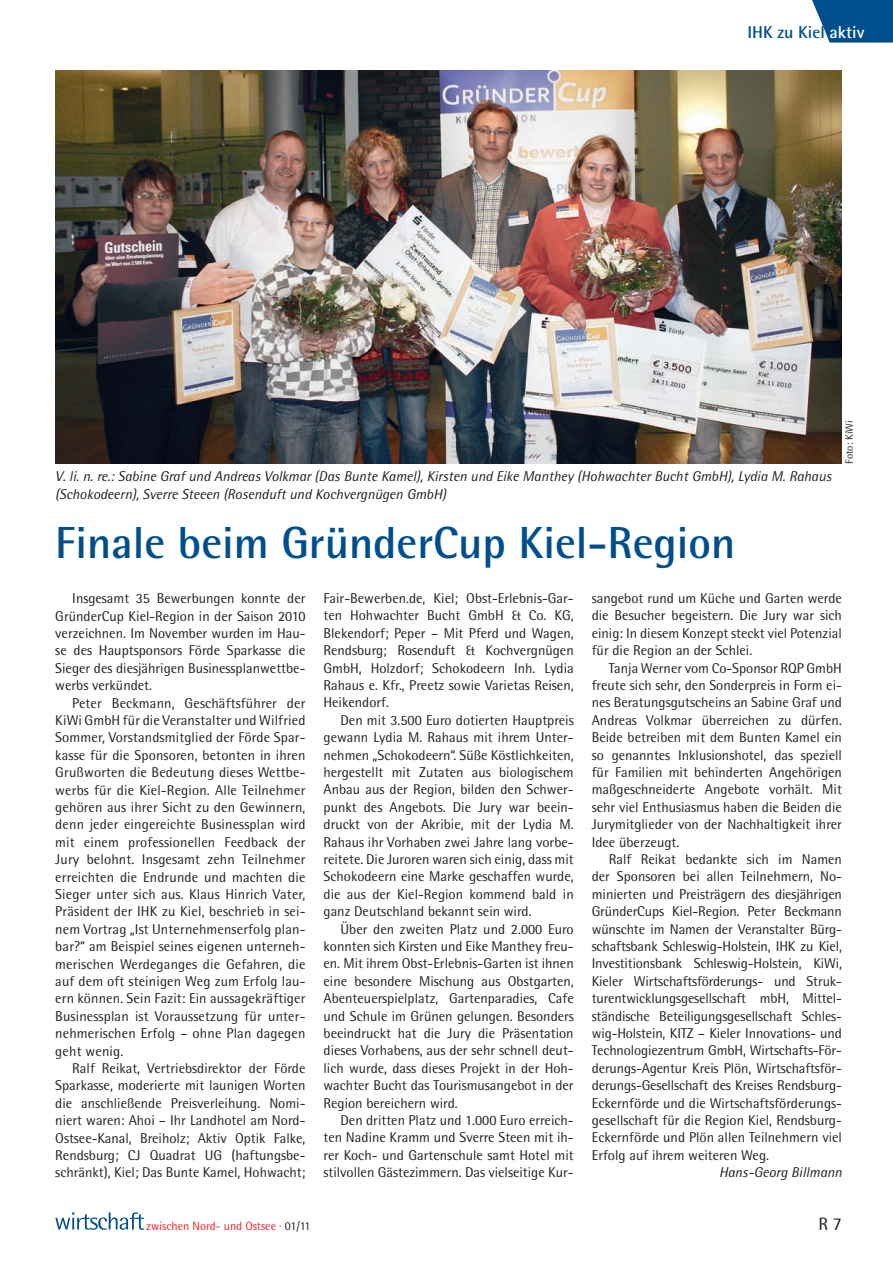
<style>
.page{position:relative;width:893px;height:1263px;background:#fff}
.page>*{position:absolute;margin:0;border:0;box-sizing:border-box;transform-origin:0 0}
.t1{font:700 45px "Rotis Semi Sans";color:#004f8c}
.t2{font:18px "Rotis Semi Sans";color:#231f20}
.t3{font:700 17.25px "Rotis Semi Sans";color:#004f8c}
.t4{font:14.25px/17.4px "Rotis Semi Sans";color:#231f20;text-align:justify}
.t5{font:italic 14.25px/17.4px "Rotis Semi Sans";color:#231f20}
.t6{font:12px "Rotis Semi Sans";color:#ee1d23}
.t7{font:10.5px "Rotis Semi Sans";color:#231f20}
.s1{color:#fff}
.s2{color:#231f20}
</style>
<div class="page">
<svg style="left:812px;top:0;width:81px;height:43px;background:#1e6399"></svg>
<svg style="left:55px;top:1212px;width:89px;height:18px"></svg>
<img style="left:55px;top:70px;width:787px;height:394px">
<p class="t3" style="left:747px;top:26px;width:119px">IHK zu Kiel <span class="s1">aktiv</span></p>
<p class="t5" style="left:55px;top:469px;width:778px">V. li. n. re.: Sabine Graf und Andreas Volkmar (Das Bunte Kamel), Kirsten und Eike Manthey (Hohwachter Bucht GmbH), Lydia M. Rahaus (Schokodeern), Sverre Steeen (Rosenduft und Kochvergnügen GmbH)</p>
<h1 class="t1" style="left:55px;top:527px;width:681px">Finale beim GründerCup Kiel-Region</h1>
<p class="t7" style="left:846px;top:464px;width:45px;rotate:-90deg">Foto: KiWi</p>
<p class="t4" style="left:55px;top:591px;width:252px;text-indent:17px">Insgesamt 35 Bewerbungen konnte der GründerCup Kiel-Region in der Saison 2010 verzeichnen. Im November wurden im Hau&shy;se des Hauptsponsors Förde Sparkasse die Sieger des diesjährigen Businessplanwettbe&shy;werbs verkündet.</p>
<p class="t4" style="left:55px;top:695px;width:252px;text-indent:17px">Peter Beckmann, Geschäftsführer der KiWi GmbH für die Veranstalter und Wilfried Sommer, Vorstandsmitglied der Förde Spar&shy;kasse für die Sponsoren, betonten in ihren Grußworten die Bedeutung dieses Wettbe&shy;werbs für die Kiel-Region. Alle Teilnehmer gehören aus ihrer Sicht zu den Gewinnern, denn jeder eingereichte Businessplan wird mit einem professionellen Feedback der Jury belohnt. Insgesamt zehn Teilnehmer erreichten die Endrunde und machten die Sieger unter sich aus. Klaus Hinrich Vater, Präsident der IHK zu Kiel, beschrieb in sei&shy;nem Vortrag „Ist Unternehmenserfolg plan&shy;bar?“ am Beispiel seines eigenen unterneh&shy;merischen Werdeganges die Gefahren, die auf dem oft steinigen Weg zum Erfolg lau&shy;ern können. Sein Fazit: Ein aussagekräftiger Businessplan ist Voraussetzung für unter&shy;nehmerischen Erfolg – ohne Plan dagegen geht wenig.</p>
<p class="t4" style="left:55px;top:1061px;width:252px;text-indent:17px">Ralf Reikat, Vertriebsdirektor der Förde Sparkasse, moderierte mit launigen Worten die anschließende Preisverleihung. Nomi&shy;niert waren: Ahoi – Ihr Landhotel am Nord-Ostsee-Kanal, Breiholz; Aktiv Optik Falke, Rendsburg; CJ Quadrat UG (haftungsbe&shy;schränkt), Kiel; Das Bunte Kamel, Hohwacht;</p>
<p class="t4" style="left:324px;top:591px;width:252px">Fair-Bewerben.de, Kiel; Obst-Erlebnis-Gar&shy;ten Hohwachter Bucht GmbH &amp; Co. KG, Blekendorf; Peper – Mit Pferd und Wagen, Rendsburg; Rosenduft &amp; Kochvergnügen GmbH, Holzdorf; Schokodeern Inh. Lydia Rahaus e. Kfr., Preetz sowie Varietas Reisen, Heikendorf.</p>
<p class="t4" style="left:324px;top:713px;width:252px;text-indent:17px">Den mit 3.500 Euro dotierten Hauptpreis gewann Lydia M. Rahaus mit ihrem Unter&shy;nehmen „Schokodeern“. Süße Köstlichkeiten, hergestellt mit Zutaten aus biologischem Anbau aus der Region, bilden den Schwer&shy;punkt des Angebots. Die Jury war beein&shy;druckt von der Akribie, mit der Lydia M.<br>Rahaus ihr Vorhaben zwei Jahre lang vorbe&shy;reitete. Die Juroren waren sich einig, dass mit Schokodeern eine Marke geschaffen wurde, die aus der Kiel-Region kommend bald in ganz Deutschland bekannt sein wird.</p>
<p class="t4" style="left:324px;top:922px;width:252px;text-indent:17px">Über den zweiten Platz und 2.000 Euro konnten sich Kirsten und Eike Manthey freu&shy;en. Mit ihrem Obst-Erlebnis-Garten ist ihnen eine besondere Mischung aus Obstgarten, Abenteuerspielplatz, Gartenparadies, Cafe und Schule im Grünen gelungen. Besonders beeindruckt hat die Jury die Präsentation dieses Vorhabens, aus der sehr schnell deut&shy;lich wurde, dass dieses Projekt in der Hoh&shy;wachter Bucht das Tourismusangebot in der Region bereichern wird.</p>
<p class="t4" style="left:324px;top:1113px;width:252px;text-indent:17px">Den dritten Platz und 1.000 Euro erreich&shy;ten Nadine Kramm und Sverre Steen mit ih&shy;rer Koch- und Gartenschule samt Hotel mit stilvollen Gästezimmern. Das vielseitige Kur-</p>
<p class="t4" style="left:592px;top:591px;width:252px">sangebot rund um Küche und Garten werde die Besucher begeistern. Die Jury war sich einig: In diesem Konzept steckt viel Potenzial für die Region an der Schlei.</p>
<p class="t4" style="left:592px;top:660px;width:252px;text-indent:17px">Tanja Werner vom Co-Sponsor RQP GmbH freute sich sehr, den Sonderpreis in Form ei&shy;nes Beratungsgutscheins an Sabine Graf und Andreas Volkmar überreichen zu dürfen.<br>Beide betreiben mit dem Bunten Kamel ein so genanntes Inklusionshotel, das speziell für Familien mit behinderten Angehörigen maßgeschneiderte Angebote vorhält. Mit sehr viel Enthusiasmus haben die Beiden die Jurymitglieder von der Nachhaltigkeit ihrer Idee überzeugt.</p>
<p class="t4" style="left:592px;top:852px;width:252px;text-indent:17px">Ralf Reikat bedankte sich im Namen der Sponsoren bei allen Teilnehmern, No&shy;minierten und Preisträgern des diesjährigen GründerCups Kiel-Region. Peter Beckmann wünschte im Namen der Veranstalter Bürg&shy;schaftsbank Schleswig-Holstein, IHK zu Kiel, Investitionsbank Schleswig-Holstein, KiWi, Kieler Wirtschaftsförderungs- und Struk&shy;tur entwicklungsgesellschaft mbH, Mittel&shy;ständische Beteiligungsgesellschaft Schles&shy;wig-Holstein, KITZ – Kieler Innovations- und Technologiezentrum GmbH, Wirtschafts-För&shy;derungs-Agentur Kreis Plön, Wirtschaftsför&shy;derungs-Gesellschaft des Kreises Rendsburg-Eckernförde und die Wirtschaftsförderungs&shy;gesellschaft für die Region Kiel, Rendsburg-Eckernförde und Plön allen Teilnehmern viel Erfolg auf ihrem weiteren Weg.</p>
<p class="t5" style="left:719px;top:1165px;width:124px">Hans-Georg Billmann</p>
<p class="t6" style="left:146px;top:1221px;width:166px">zwischen Nord- und Ostsee · <span class="s2">01/11</span></p>
<p class="t2" style="left:819px;top:1217px;width:25px">R 7</p>
</div>
